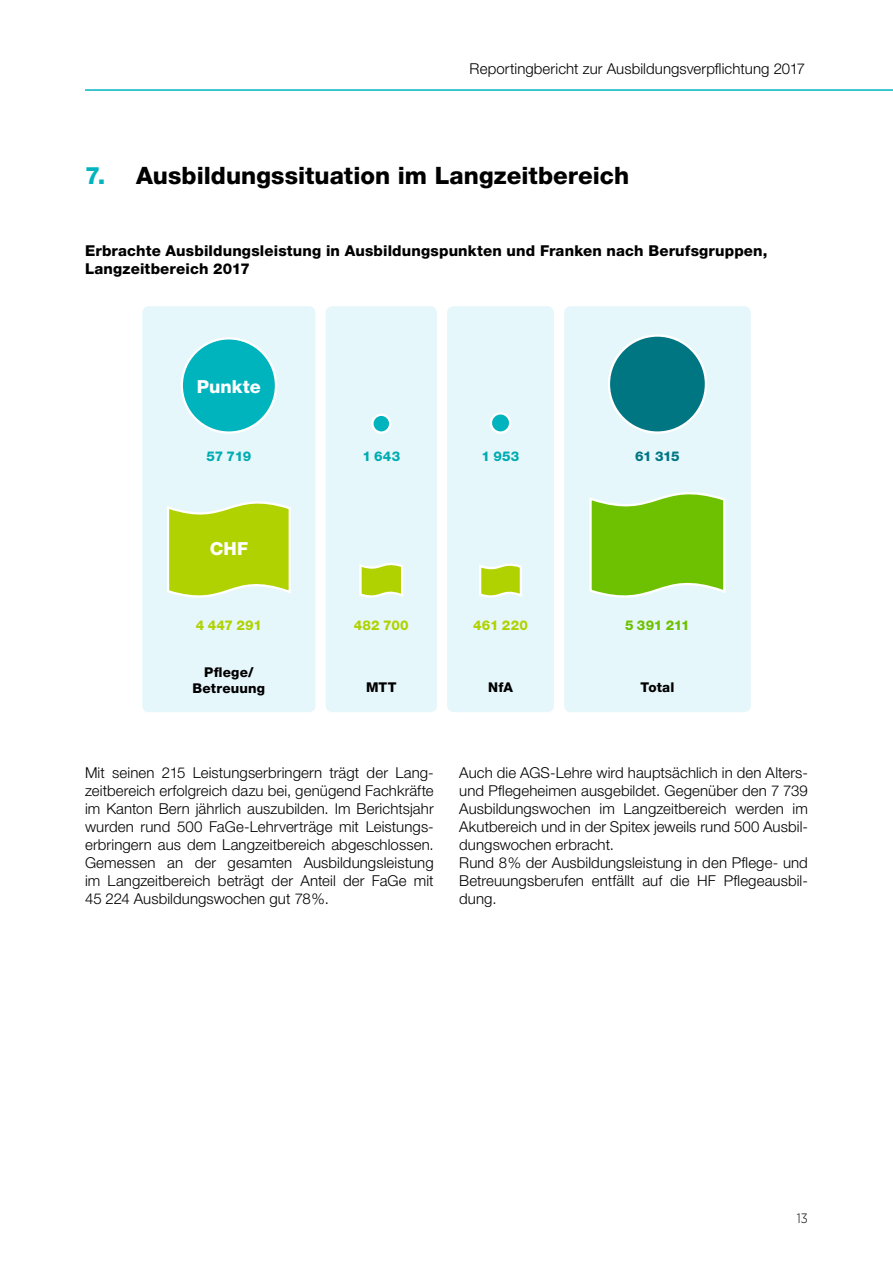
<style>
.page{position:relative;width:893px;height:1263px;background:#fff}
.page>*{position:absolute;margin:0;border:0;box-sizing:border-box;transform-origin:0 0}
.t1{font:800 24px "Helvetica Neue LT Pro";color:#000}
.t2{font:800 18px "Helvetica Neue LT Pro";letter-spacing:.005em;color:#fff}
.t3{font:300 15px/18px "Helvetica Neue LT Pro";letter-spacing:.005em;color:#000;text-align:justify}
.t4{font:800 15px/18px "Helvetica Neue LT Pro";letter-spacing:.01em;color:#000}
.t5{font:800 13.5px/15.9px "Helvetica Neue LT Pro";letter-spacing:.015em;color:#000;text-align:center}
.t6{font:800 13.5px "Helvetica Neue LT Pro";letter-spacing:.015em;color:#b0d200}
.t7{font:800 13.5px "Helvetica Neue LT Pro";letter-spacing:.015em;color:#00acb1}
.t8{font:800 13.5px "Helvetica Neue LT Pro";letter-spacing:-.025em;color:#6ec100}
.t9{font:800 13.5px "Helvetica Neue LT Pro";color:#007683}
.t10{font:300 13.5px "Gotham Narrow";color:#000}
.s1{color:#00b4be}
</style>
<div class="page">
<hr style="left:85px;top:89px;width:808px;height:2px;background:#00b4be">
<div style="left:564px;top:306px;width:187px;height:406px;background:#e6f7fb;border-radius:7px"></div>
<div style="left:609px;top:336px;width:97px;height:97px;background:#007683;border-radius:50%"></div>
<div style="left:608px;top:334px;width:99px;height:100px;border:2px solid #fff;border-radius:50%"></div>
<svg style="left:589px;top:492px;width:137px;height:106px;background:#87cc31"></svg>
<div style="left:447px;top:306px;width:107px;height:406px;background:#e6f7fb;border-radius:7px"></div>
<svg style="left:491px;top:413px;width:19px;height:20px"></svg>
<div style="left:490px;top:412px;width:21px;height:22px;border:2px solid #fff;border-radius:50%"></div>
<svg style="left:479px;top:563px;width:43px;height:35px;background:#c7e055"></svg>
<div style="left:142px;top:306px;width:173px;height:406px;background:#e6f7fb;border-radius:7px"></div>
<svg style="left:181px;top:337px;width:96px;height:97px"></svg>
<svg style="left:167px;top:501px;width:124px;height:97px;background:#bcd932"></svg>
<div style="left:326px;top:306px;width:111px;height:406px;background:#e6f7fb;border-radius:7px"></div>
<svg style="left:372px;top:415px;width:18px;height:18px"></svg>
<div style="left:371px;top:414px;width:20px;height:20px;border:2px solid #fff;border-radius:50%"></div>
<svg style="left:359px;top:563px;width:44px;height:35px;background:#c6df51"></svg>
<p class="t3" style="left:470px;top:60px;width:337px">Reportingbericht zur Ausbildungsverpflichtung 2017</p>
<h1 class="t1" style="left:85px;top:161px;width:546px"><span class="s1">7.</span> Ausbildungssituation im Langzeitbereich</h1>
<p class="t4" style="left:85px;top:241px;width:684px">Erbrachte Ausbildungsleistung in Ausbildungspunkten und Franken nach Berufsgruppen,<br>Langzeitbereich 2017</p>
<p class="t2" style="left:197px;top:376px;width:66px">Punkte</p>
<p class="t7" style="left:207px;top:448px;width:46px">57 719</p>
<p class="t2" style="left:210px;top:538px;width:40px">CHF</p>
<p class="t6" style="left:196px;top:617px;width:68px">4 447 291</p>
<p class="t5" style="left:193px;top:665px;width:74px">Pflege/<br>Betreuung</p>
<p class="t7" style="left:362px;top:448px;width:39px">1 643</p>
<p class="t7" style="left:482px;top:448px;width:39px">1 953</p>
<p class="t6" style="left:354px;top:617px;width:56px">482 700</p>
<p class="t6" style="left:473px;top:617px;width:56px">461 220</p>
<p class="t5" style="left:366px;top:679px;width:32px">MTT</p>
<p class="t5" style="left:488px;top:679px;width:26px">NfA</p>
<p class="t9" style="left:635px;top:448px;width:46px">61 315</p>
<p class="t8" style="left:625px;top:617px;width:66px">5 391 211</p>
<p class="t5" style="left:640px;top:679px;width:35px">Total</p>
<p class="t3" style="left:85px;top:763px;width:350px">Mit seinen 215 Leistungserbringern trägt der Lang&shy;zeitbereich erfolgreich dazu bei, genügend Fachkräfte im Kanton Bern jährlich auszubilden. Im Berichtsjahr wurden rund 500 FaGe-Lehrverträge mit Leistungs&shy;erbringern aus dem Langzeitbereich abgeschlossen.<br>Gemessen an der gesamten Ausbildungsleistung im Langzeitbereich beträgt der Anteil der FaGe mit 45 224 Ausbildungswochen gut 78%.</p>
<p class="t3" style="left:459px;top:763px;width:350px;text-align:left">Auch die AGS-Lehre wird hauptsächlich in den Alters&shy;und Pflegeheimen ausgebildet. Gegenüber den 7 739<br>Ausbildungswochen im Langzeitbereich werden im Akutbereich und in der Spitex jeweils rund 500 Ausbil&shy;dungswochen erbracht.<br>Rund 8% der Ausbildungsleistung in den Pflege- und Betreuungsberufen entfällt auf die HF Pflegeausbil&shy;dung.</p>
<p class="t10" style="left:797px;top:1210px;width:13px">13</p>
</div>
